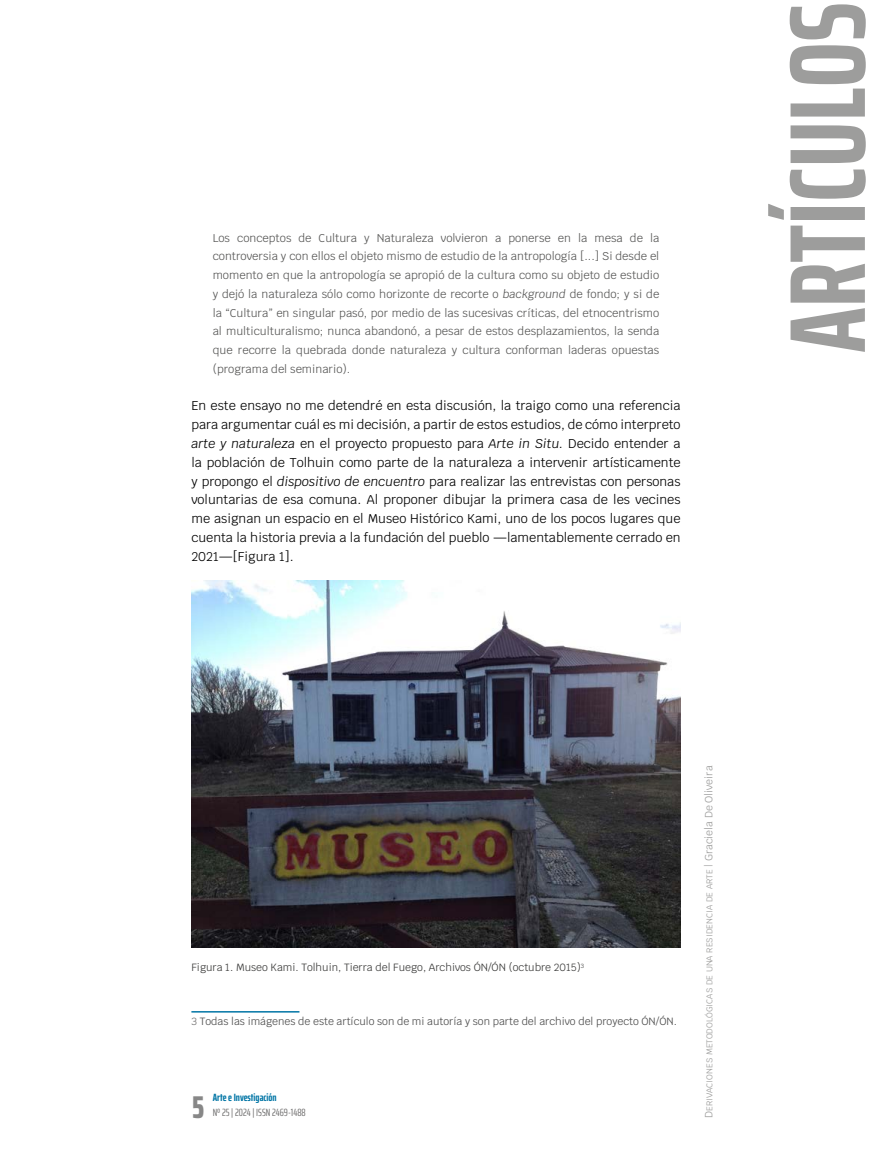
<style>
.page{position:relative;width:872px;height:1170px;background:#fff}
.page>*{position:absolute;margin:0;border:0;box-sizing:border-box;transform-origin:0 0}
.t1{font:700 extra-condensed 108px "Saira";color:#9d9d9c}
.t2{font:800 extra-condensed 31.5px "Saira";color:#878787}
.t3{font:12.75px/18.8px "Krub";color:#000;text-align:justify}
.t4{font:11.25px/18.8px "Krub";color:#575756;text-align:justify}
.t5{font:10.5px "Krub";color:#4d4d4d}
.t6{font:10.5px "Krub";color:#3c3c3b}
.t7{font:extra-condensed 10.5px "Saira";color:#706f6f}
.t8{font:700 extra-condensed 10.5px "Saira";color:#0075a5}
.t9{font:8.4px "Krub Regular SC800";color:#9d9d9c}
.s1{font-style:italic}
.s2{color:#706f6f}
.s3{font-size:10.5px}
.s4{font-family:"Krub";font-size:10.5px}
</style>
<div class="page">
<img style="left:191px;top:580px;width:489px;height:367px">
<hr style="left:191px;top:1010px;width:108px;height:2px;background:#0075a5">
<p class="t4" style="left:213px;top:228px;width:448px">Los conceptos de Cultura y Naturaleza volvieron a ponerse en la mesa de la controversia y con ellos el objeto mismo de estudio de la antropología [...] Si desde el momento en que la antropología se apropió de la cultura como su objeto de estudio y dejó la naturaleza sólo como horizonte de recorte o <span class="s1">background</span> de fondo; y si de la “Cultura” en singular pasó, por medio de las sucesivas críticas, del etnocentrismo al multiculturalismo; nunca abandonó, a pesar de estos desplazamientos, la senda que recorre la quebrada donde naturaleza y cultura conforman laderas opuestas (programa del seminario).</p>
<p class="t3" style="left:191px;top:396px;width:491px">En este ensayo no me detendré en esta discusión, la traigo como una referencia para argumentar cuál es mi decisión, a partir de estos estudios, de cómo interpreto <span class="s1">arte y naturaleza</span> en el proyecto propuesto para <span class="s1">Arte in Situ.</span> Decido entender a la población de Tolhuin como parte de la naturaleza a intervenir artísticamente y propongo el <span class="s1">dispositivo de encuentro</span> para realizar las entrevistas con personas voluntarias de esa comuna. Al proponer dibujar la primera casa de les vecines me asignan un espacio en el Museo Histórico Kami, uno de los pocos lugares que cuenta la historia previa a la fundación del pueblo —lamentablemente cerrado en 2021—[Figura 1].</p>
<h1 class="t1" style="left:745px;top:353px;width:352px;rotate:-90deg">ARTÍCULOS</h1>
<p class="t6" style="left:191px;top:958px;width:394px">Figura 1. Museo Kami. Tolhuin, Tierra del Fuego, Archivos ÓN/ÓN (octubre 2015)<sup>3</sup></p>
<p class="t5" style="left:191px;top:1012px;width:487px"><span class="s2">3</span> Todas las imágenes de este artículo son de mi autoría y son parte del archivo del proyecto ÓN/ÓN.</p>
<h2 class="t2" style="left:192px;top:1082px;width:14px">5</h2>
<p class="t8" style="left:213px;top:1089px;width:66px">Arte e Investigación</p>
<p class="t7" style="left:213px;top:1104px;width:95px">Nº 25 | 2024 | ISSN 2469-1488</p>
<p class="t9" style="left:702px;top:1117px;width:353px;rotate:-90deg"><span class="s3">D</span>erivaciones metodológicas de una residencia de arte <span class="s4">| Graciela De Oliveira</span></p>
</div>
